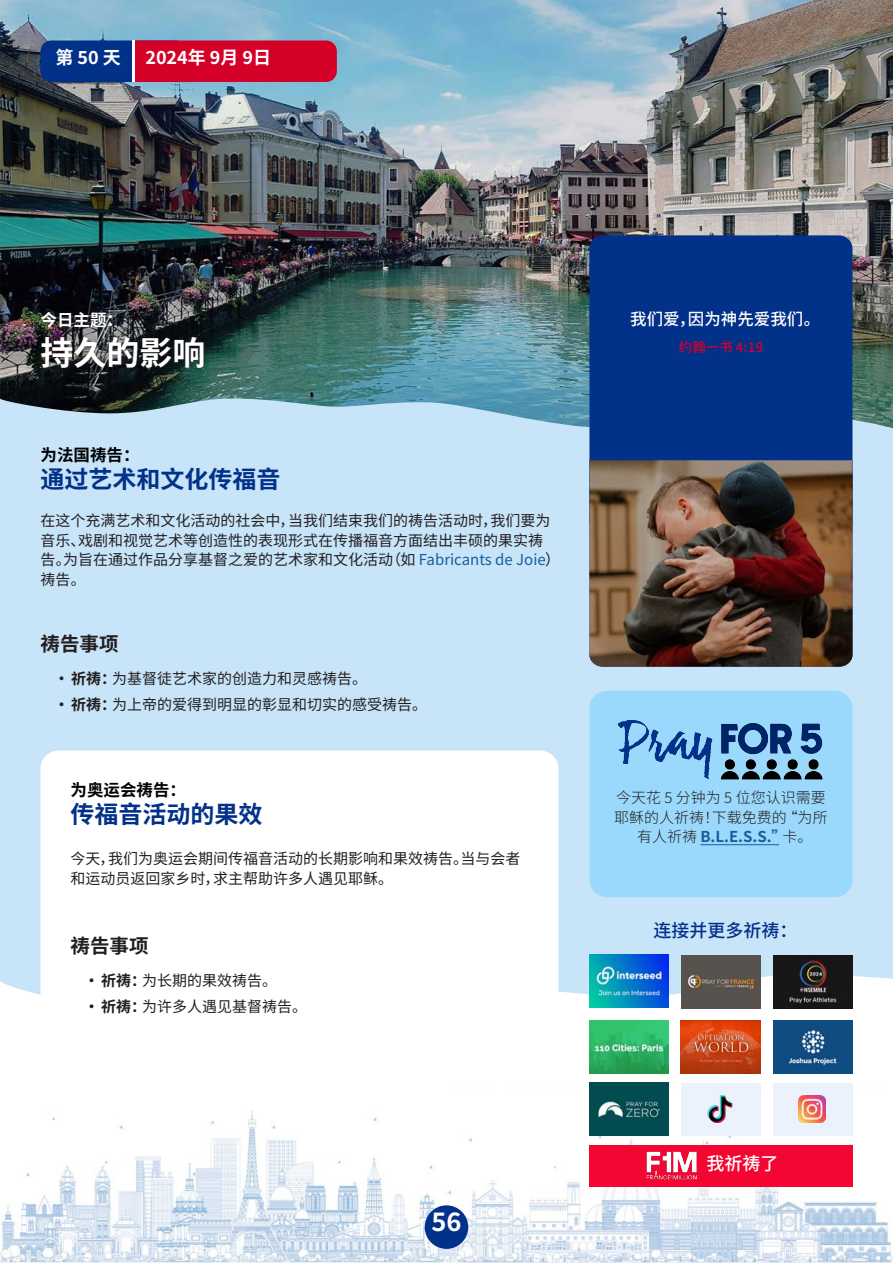
<style>
.page{position:relative;width:893px;height:1263px;background:#fff}
.page>*{position:absolute;margin:0;border:0;box-sizing:border-box;transform-origin:0 0}
.Heading_1{font:700 33px "Source Han Sans CN";color:#fff}
.t1{font:700 25.5px "Source Han Sans CN";color:#fff}
.Heading_2{font:700 24px "Source Han Sans CN";color:#023189}
.Prayer_Point_Title{font:700 19.5px "Source Han Sans CN";color:#231f20}
.Date_No{font:700 18px "Source Han Sans CN";color:#fff}
.Read_More_Button{font:500 18px "Source Han Sans CN";color:#023189}
.Day_No{font:700 18px "Source Han Sans CN";color:#fff}
.t2{font:500 18px "Source Han Sans CN";color:#fff}
.Prayer_Theme{font:700 16.5px "Source Han Sans CN";color:#000}
.Bible_Verse{font:500 16.5px "Source Han Sans CN";color:#fff}
.Theme_title{font:700 16.5px "Source Han Sans CN";color:#fff}
.t3{font:15px/19.5px "Source Han Sans CN";color:#231f20}
.Pray_for_5{font:300 15px/19.5px "Source Han Sans CN";color:#231f20;text-align:center}
.Bible_Name{font:500 13.5px "Source Han Sans CN";color:#d50028}
.s1{color:#175d9e}
.s2{font-weight:700}
.s3{font-weight:700;color:#175d9e}
</style>
<div class="page">
<img style="left:0;top:1086px;width:893px;height:177px">
<div style="left:425px;top:1205px;width:43px;height:44px;background:#023189;border-radius:50%"></div>
<img style="left:0;top:0;width:893px;height:396px">
<div style="left:0;top:396px;width:893px;height:605px;background:#c8e4f9"></div>
<div style="left:589px;top:235px;width:263px;height:225px;background:#023189"></div>
<div style="left:36px;top:307px;width:173px;height:67px;background:#231f20;opacity:.51"></div>
<img style="left:589px;top:460px;width:263px;height:207px">
<div style="left:41px;top:41px;width:145px;height:41px;background:#023189;border-radius:11px"></div>
<div style="left:135px;top:41px;width:202px;height:41px;background:#d50028"></div>
<hr style="left:132px;top:40px;width:3px;height:42px;background:#fff">
<div style="left:40px;top:751px;width:518px;height:314px;background:#fff;border-radius:18px"></div>
<div style="left:589px;top:691px;width:263px;height:206px;background:#9ad9fc;border-radius:17px"></div>
<img style="left:618px;top:720px;width:205px;height:59px">
<img style="left:589px;top:954px;width:80px;height:53px">
<img style="left:681px;top:955px;width:80px;height:53px">
<img style="left:773px;top:955px;width:79px;height:53px">
<img style="left:589px;top:1020px;width:80px;height:53px">
<img style="left:681px;top:1020px;width:79px;height:53px">
<img style="left:773px;top:1020px;width:79px;height:53px">
<img style="left:589px;top:1083px;width:79px;height:53px">
<div style="left:681px;top:1083px;width:79px;height:53px;background:#ebf1fd"></div>
<div style="left:773px;top:1083px;width:79px;height:53px;background:#ebf1fd"></div>
<img style="left:707px;top:1095px;width:26px;height:28px">
<img style="left:799px;top:1095px;width:27px;height:28px">
<hr style="left:700px;top:844px;width:79px;height:1px;background:#175d9e">
<div style="left:589px;top:1145px;width:263px;height:41px;background:#f30632"></div>
<img style="left:646px;top:1151px;width:50px;height:29px">
<p class="Day_No" style="left:56px;top:47px;width:67px">第 50 天</p>
<p class="Date_No" style="left:145px;top:47px;width:127px">2024年 9月 9日</p>
<p class="Theme_title" style="left:40px;top:311px;width:84px">今日主题：</p>
<p class="Heading_1" style="left:40px;top:335px;width:166px">持久的影响</p>
<p class="Prayer_Theme" style="left:40px;top:445px;width:100px">为法国祷告：</p>
<p class="Heading_2" style="left:40px;top:465px;width:241px">通过艺术和文化传福音</p>
<p class="t3" style="left:40px;top:511px;width:521px">在这个充满艺术和文化活动的社会中，当我们结束我们的祷告活动时，我们要为音乐、戏剧和视觉艺术等创造性的表现形式在传播福音方面结出丰硕的果实祷告。为旨在通过作品分享基督之爱的艺术家和文化活动（如 <span class="s1">Fabricants de Joie</span>）祷告。</p>
<p class="Prayer_Point_Title" style="left:40px;top:633px;width:79px">祷告事项</p>
<p class="t3" style="left:54px;top:669px;width:315px"><span class="s2">•祈祷：</span>为基督徒艺术家的创造力和灵感祷告。</p>
<p class="t3" style="left:54px;top:695px;width:375px"><span class="s2">•祈祷：</span>为上帝的爱得到明显的彰显和切实的感受祷告。</p>
<p class="Prayer_Theme" style="left:70px;top:781px;width:117px">为奥运会祷告：</p>
<p class="Heading_2" style="left:70px;top:801px;width:193px">传福音活动的果效</p>
<p class="t3" style="left:70px;top:849px;width:451px">今天，我们为奥运会期间传福音活动的长期影响和果效祷告。当与会者和运动员返回家乡时，求主帮助许多人遇见耶稣。</p>
<p class="Prayer_Point_Title" style="left:70px;top:935px;width:79px">祷告事项</p>
<p class="t3" style="left:84px;top:971px;width:195px"><span class="s2">•祈祷：</span>为长期的果效祷告。</p>
<p class="t3" style="left:84px;top:997px;width:225px"><span class="s2">•祈祷：</span>为许多人遇见基督祷告。</p>
<h2 class="t1" style="left:431px;top:1207px;width:32px">56</h2>
<p class="Bible_Verse" style="left:630px;top:309px;width:191px">我们爱，因为神先爱我们。</p>
<p class="Bible_Name" style="left:679px;top:340px;width:86px">约翰一书 4:19</p>
<p class="Pray_for_5" style="left:614px;top:788px;width:215px">今天花 5 分钟为 5 位您认识需要耶稣的人祈祷！下载免费的 “为所有人祈祷 <span class="s3">B.L.E.S.S.”</span>卡。</p>
<p class="Read_More_Button" style="left:653px;top:920px;width:145px">连接并更多祈祷：</p>
<p class="t2" style="left:706px;top:1153px;width:73px">我祈祷了</p>
</div>
